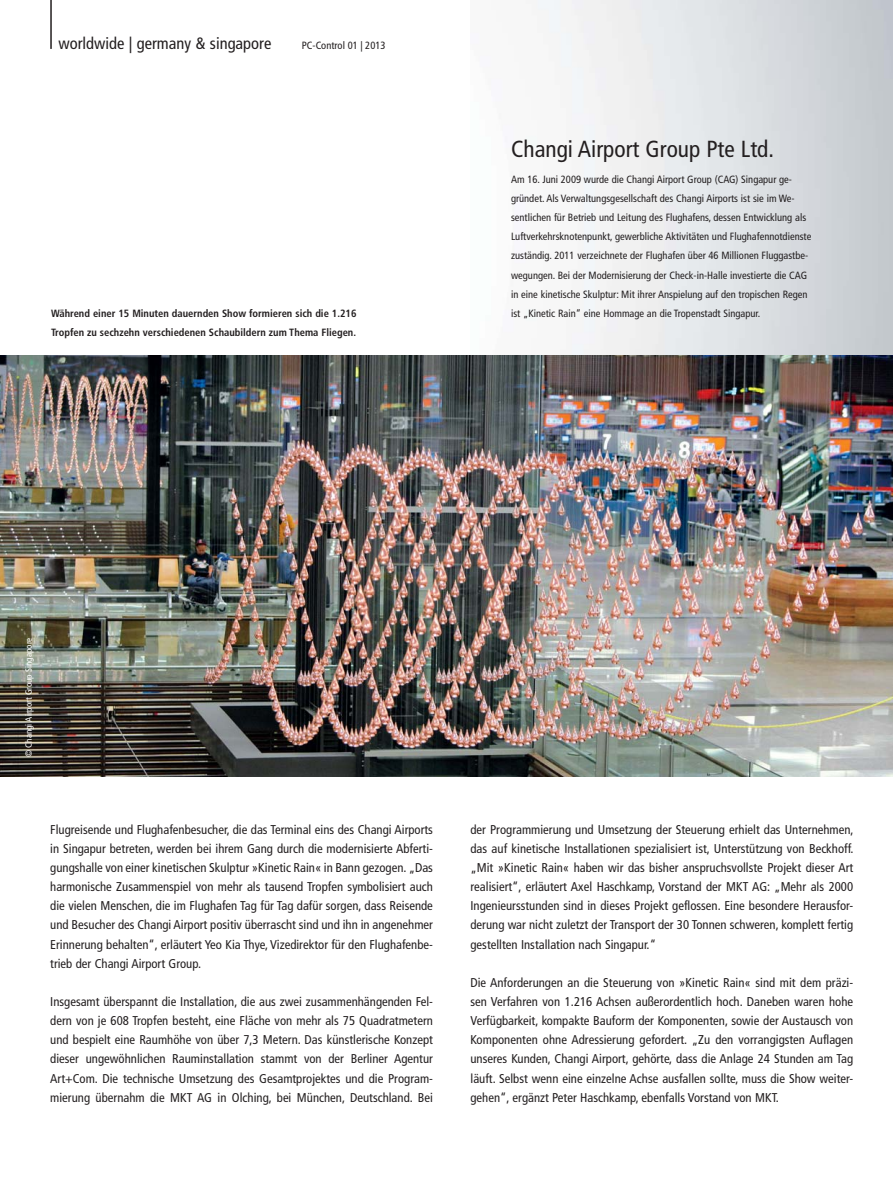
<style>
.page{position:relative;width:893px;height:1191px;background:#fff}
.page>*{position:absolute;margin:0;border:0;box-sizing:border-box;transform-origin:0 0}
.t1{font:condensed 23.25px "Frutiger LT Pro";color:#231f20}
.t2{font:condensed 16.5px "Frutiger LT Pro";color:#231f20}
.t3{font:condensed 12.75px/19.2px "Frutiger LT Pro";color:#231f20;text-align:justify}
.t4{font:condensed 10.5px/19.2px "Frutiger LT Pro";color:#231f20}
.t5{font:700 condensed 10.5px/19.2px "Frutiger LT Pro";color:#231f20}
.t6{font:condensed 9px "Frutiger LT Pro";color:#fff}
</style>
<div class="page">
<hr style="left:50px;top:0;width:2px;height:49px;background:#231f20">
<img style="left:0;top:355px;width:893px;height:421px">
<p class="t2" style="left:58px;top:37px;width:214px">worldwide | germany &amp; singapore</p>
<p class="t4" style="left:302px;top:37px;width:85px">PC-Control 01 | 2013</p>
<p class="t5" style="left:51px;top:305px;width:307px">Während einer 15 Minuten dauernden Show formieren sich die 1.216<br>Tropfen zu sechzehn verschiedenen Schaubildern zum Thema Fliegen.</p>
<h1 class="t1" style="left:511px;top:141px;width:265px">Changi Airport Group Pte Ltd.</h1>
<p class="t4" style="left:511px;top:171px;width:302px">Am 16. Juni 2009 wurde die Changi Airport Group (CAG) Singapur ge&shy;gründet. Als Verwaltungsgesellschaft des Changi Airports ist sie im We&shy;sentlichen für Betrieb und Leitung des Flughafens, dessen Entwicklung als Luftverkehrsknotenpunkt, gewerbliche Aktivitäten und Flughafennotdienste zuständig. 2011 verzeichnete der Flughafen über 46 Millionen Fluggastbe&shy;wegungen. Bei der Modernisierung der Check-in-Halle investierte die CAG in eine kinetische Skulptur: Mit ihrer Anspielung auf den tropischen Regen ist „Kinetic Rain“ eine Hommage an die Tropenstadt Singapur.</p>
<p class="t6" style="left:25px;top:757px;width:121px;rotate:-90deg">© Changi Airport Group Singapore</p>
<p class="t3" style="left:50px;top:821px;width:384px">Flugreisende und Flughafenbesucher, die das Terminal eins des Changi Airports in Singapur betreten, werden bei ihrem Gang durch die modernisierte Abferti&shy;gungshalle von einer kinetischen Skulptur »Kinetic Rain« in Bann gezogen. „Das harmonische Zusammenspiel von mehr als tausend Tropfen symbolisiert auch die vielen Menschen, die im Flughafen Tag für Tag dafür sorgen, dass Reisende und Besucher des Changi Airport positiv überrascht sind und ihn in angenehmer Erinnerung behalten“, erläutert Yeo Kia Thye, Vizedirektor für den Flughafenbe&shy;trieb der Changi Airport Group.</p>
<p class="t3" style="left:50px;top:993px;width:384px">Insgesamt überspannt die Installation, die aus zwei zusammenhängenden Fel&shy;dern von je 608 Tropfen besteht, eine Fläche von mehr als 75 Quadratmetern und bespielt eine Raumhöhe von über 7,3 Metern. Das künstlerische Konzept dieser ungewöhnlichen Rauminstallation stammt von der Berliner Agentur Art+Com. Die technische Umsetzung des Gesamtprojektes und die Program&shy;mierung übernahm die MKT AG in Olching, bei München, Deutschland. Bei</p>
<p class="t3" style="left:470px;top:821px;width:385px">der Programmierung und Umsetzung der Steuerung erhielt das Unternehmen, das auf kinetische Installationen spezialisiert ist, Unterstützung von Beckhoff. „Mit »Kinetic Rain« haben wir das bisher anspruchsvollste Projekt dieser Art realisiert“, erläutert Axel Haschkamp, Vorstand der MKT AG: „Mehr als 2000<br>Ingenieursstunden sind in dieses Projekt geflossen. Eine besondere Herausfor&shy;derung war nicht zuletzt der Transport der 30 Tonnen schweren, komplett fertig gestellten Installation nach Singapur.“</p>
<p class="t3" style="left:470px;top:974px;width:384px">Die Anforderungen an die Steuerung von »Kinetic Rain« sind mit dem präzi&shy;sen Verfahren von 1.216 Achsen außerordentlich hoch. Daneben waren hohe Verfügbarkeit, kompakte Bauform der Komponenten, sowie der Austausch von Komponenten ohne Adressierung gefordert. „Zu den vorrangigsten Auflagen unseres Kunden, Changi Airport, gehörte, dass die Anlage 24 Stunden am Tag läuft. Selbst wenn eine einzelne Achse ausfallen sollte, muss die Show weiter&shy;gehen“, ergänzt Peter Haschkamp, ebenfalls Vorstand von MKT.</p>
</div>
